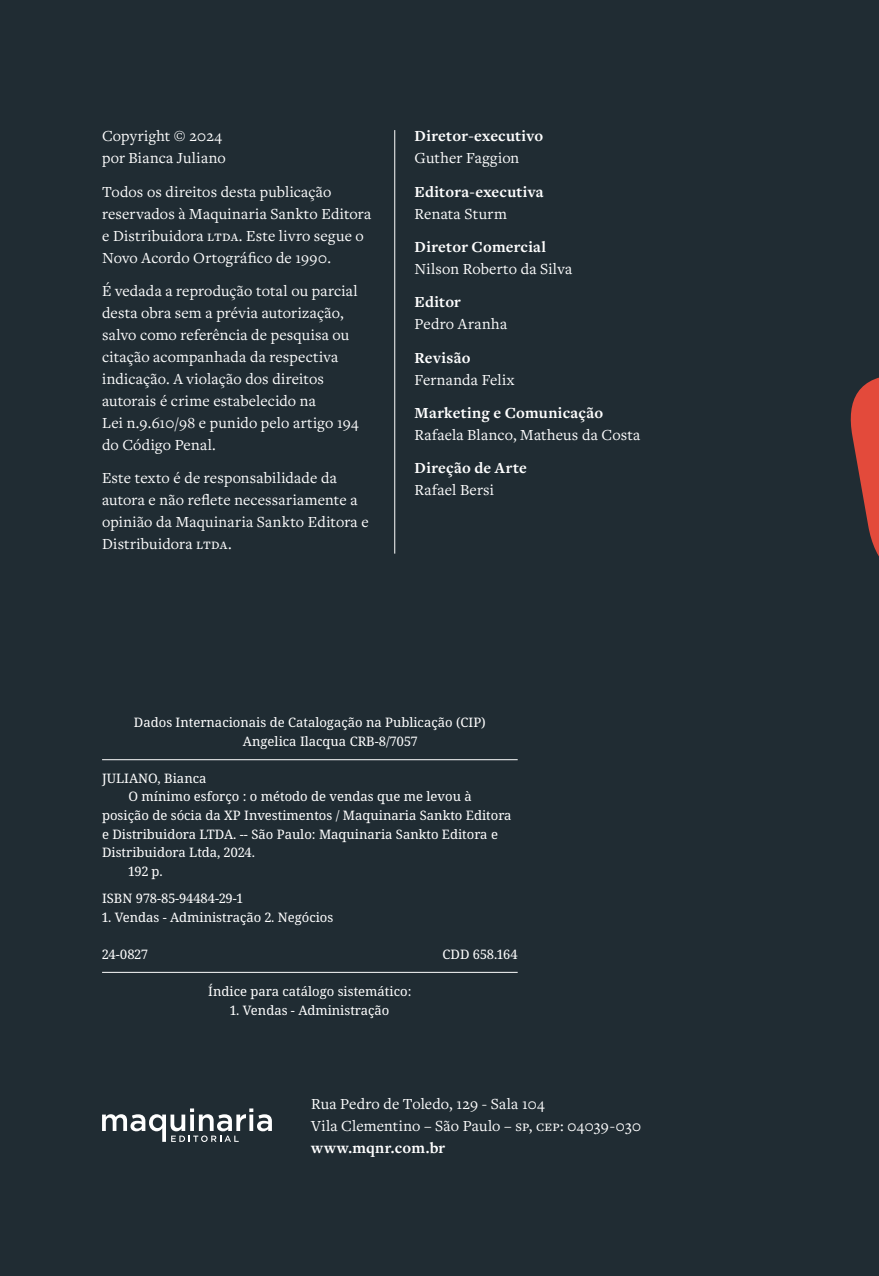
<style>
.page{position:relative;width:879px;height:1276px;background:#202c33}
.page>*{position:absolute;margin:0;border:0;box-sizing:border-box;transform-origin:0 0}
.t1{font:16px/22px "Freight Text Pro";letter-spacing:.01em;color:#fff}
.t2{font:700 16px "Freight Text Pro";letter-spacing:.015em;color:#fff}
.t3{font:13px/18.6px "Noto Serif";color:#fff}
</style>
<div class="page">
<svg style="left:850px;top:377px;width:29px;height:180px"></svg>
<svg style="left:102px;top:1108px;width:170px;height:34px"></svg>
<hr style="left:394px;top:130px;width:1px;height:423px;background:#fff">
<hr style="left:102px;top:759px;width:416px;height:1px;background:#fff">
<hr style="left:102px;top:972px;width:416px;height:1px;background:#fff">
<p class="t1" style="left:102px;top:124px;width:125px">Copyright © 2024 por Bianca Juliano</p>
<p class="t1" style="left:102px;top:180px;width:271px">Todos os direitos desta publicação reservados à Maquinaria Sankto Editora e Distribuidora LTDA. Este livro segue o Novo Acordo Ortográfico de 1990.</p>
<p class="t1" style="left:102px;top:279px;width:258px">É vedada a reprodução total ou parcial desta obra sem a prévia autorização, salvo como referência de pesquisa ou citação acompanhada da respectiva indicação. A violação dos direitos autorais é crime estabelecido na<br>Lei n.9.610/98 e punido pelo artigo 194 do Código Penal.</p>
<p class="t1" style="left:102px;top:467px;width:268px">Este texto é de responsabilidade da autora e não reflete necessariamente a opinião da Maquinaria Sankto Editora e Distribuidora LTDA.</p>
<p class="t2" style="left:414px;top:125px;width:130px">Diretor-executivo</p>
<p class="t1" style="left:414px;top:147px;width:106px">Guther Faggion</p>
<p class="t2" style="left:414px;top:181px;width:131px">Editora-executiva</p>
<p class="t1" style="left:414px;top:202px;width:94px">Renata Sturm</p>
<p class="t2" style="left:414px;top:236px;width:133px">Diretor Comercial</p>
<p class="t1" style="left:414px;top:257px;width:159px">Nilson Roberto da Silva</p>
<p class="t2" style="left:414px;top:291px;width:48px">Editor</p>
<p class="t1" style="left:414px;top:313px;width:94px">Pedro Aranha</p>
<p class="t2" style="left:414px;top:347px;width:57px">Revisão</p>
<p class="t1" style="left:414px;top:368px;width:101px">Fernanda Felix</p>
<p class="t2" style="left:414px;top:402px;width:190px">Marketing e Comunicação</p>
<p class="t1" style="left:414px;top:423px;width:227px">Rafaela Blanco, Matheus da Costa</p>
<p class="t2" style="left:414px;top:457px;width:114px">Direção de Arte</p>
<p class="t1" style="left:414px;top:479px;width:81px">Rafael Bersi</p>
<p class="t3" style="left:243px;top:713px;width:244px;text-indent:-109px">Dados Internacionais de Catalogação na Publicação (CIP)<br>Angelica Ilacqua CRB-8/7057</p>
<p class="t3" style="left:102px;top:769px;width:106px">JULIANO, Bianca</p>
<p class="t3" style="left:128px;top:788px;width:345px">O mínimo esforço : o método de vendas que me levou à</p>
<p class="t3" style="left:102px;top:806px;width:411px">posição de sócia da XP Investimentos / Maquinaria Sankto Editora</p>
<p class="t3" style="left:102px;top:825px;width:397px">e Distribuidora LTDA. -- São Paulo: Maquinaria Sankto Editora e</p>
<p class="t3" style="left:102px;top:844px;width:154px">Distribuidora Ltda, 2024.</p>
<p class="t3" style="left:128px;top:862px;width:36px">192 p.</p>
<p class="t3" style="left:102px;top:889px;width:142px">ISBN 978-85-94484-29-1</p>
<p class="t3" style="left:102px;top:908px;width:233px">1. Vendas - Administração 2. Negócios</p>
<p class="t3" style="left:102px;top:945px;width:47px">24-0827</p>
<p class="t3" style="left:442px;top:945px;width:77px">CDD 658.164</p>
<p class="t3" style="left:208px;top:982px;width:205px">Índice para catálogo sistemático:</p>
<p class="t3" style="left:230px;top:1001px;width:161px">1. Vendas - Administração</p>
<p class="t1" style="left:311px;top:1092px;width:331px">Rua Pedro de Toledo, 129 - Sala 104<br>Vila Clementino – São Paulo – SP, CEP: 04039-030</p>
<p class="t2" style="left:311px;top:1137px;width:136px">www.mqnr.com.br</p>
</div>
